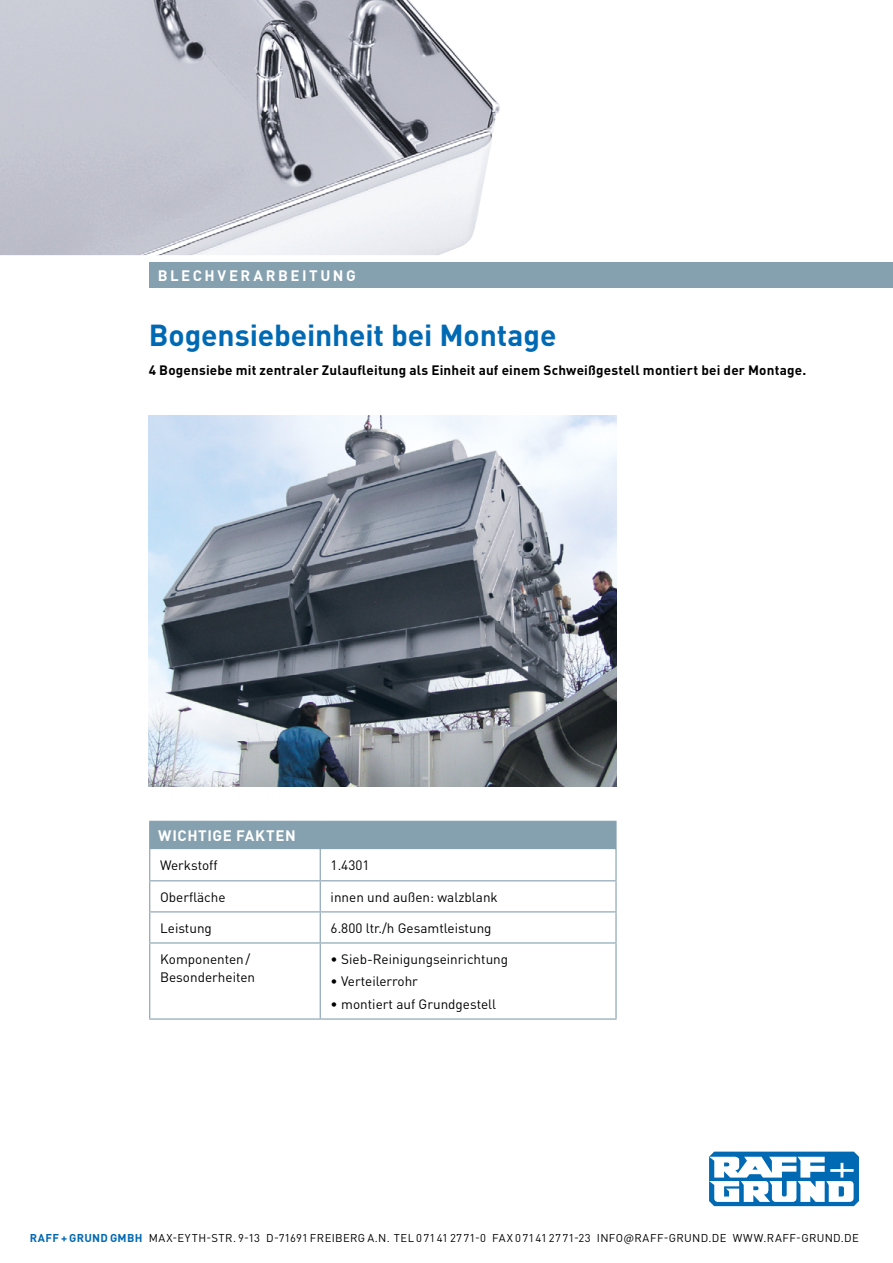
<style>
.page{position:relative;width:893px;height:1263px;background:#fff}
.page>*{position:absolute;margin:0;border:0;box-sizing:border-box;transform-origin:0 0}
.t1{font:700 30px "DIN Pro";letter-spacing:-.005em;color:#0069b4}
.t2{font:700 15px "DIN Pro";letter-spacing:.165em;color:#fff}
.t3{font:700 15px "DIN Pro";letter-spacing:.04em;color:#fff}
.t4{font:13.5px/18px "DIN Pro";color:#000}
.t5{font:700 13.5px "DIN Pro";letter-spacing:.01em;color:#000}
.t6{font:11.25px "DIN Pro";letter-spacing:.03em;color:#000}
.s1{font-weight:700;color:#0069b4}
</style>
<div class="page">
<img style="left:0;top:0;width:500px;height:255px">
<div style="left:149px;top:262px;width:744px;height:26px;background:#85a0af"></div>
<img style="left:149px;top:416px;width:468px;height:371px">
<svg style="left:150px;top:850px;width:465px;height:168px"></svg>
<div style="left:149px;top:821px;width:466px;height:29px;background:#85a0af"></div>
<hr style="left:320px;top:821px;width:297px;height:1px;background:#85a0af">
<hr style="left:615px;top:822px;width:2px;height:28px;background:#85a0af">
<hr style="left:149px;top:850px;width:1px;height:30px;background:#85a0af">
<hr style="left:320px;top:850px;width:1px;height:30px;background:#85a0af">
<hr style="left:615px;top:850px;width:2px;height:30px;background:#85a0af">
<hr style="left:149px;top:881px;width:1px;height:30px;background:#85a0af">
<hr style="left:149px;top:880px;width:171px;height:1px;background:#85a0af">
<hr style="left:320px;top:880px;width:297px;height:1px;background:#85a0af">
<hr style="left:320px;top:881px;width:1px;height:30px;background:#85a0af">
<hr style="left:615px;top:881px;width:2px;height:30px;background:#85a0af">
<hr style="left:149px;top:912px;width:1px;height:30px;background:#85a0af">
<hr style="left:149px;top:911px;width:171px;height:1px;background:#85a0af">
<hr style="left:320px;top:911px;width:297px;height:1px;background:#85a0af">
<hr style="left:320px;top:912px;width:1px;height:30px;background:#85a0af">
<hr style="left:615px;top:912px;width:2px;height:30px;background:#85a0af">
<hr style="left:149px;top:943px;width:1px;height:75px;background:#85a0af">
<hr style="left:149px;top:942px;width:171px;height:1px;background:#85a0af">
<hr style="left:320px;top:942px;width:297px;height:1px;background:#85a0af">
<hr style="left:320px;top:943px;width:1px;height:75px;background:#85a0af">
<hr style="left:615px;top:943px;width:2px;height:75px;background:#85a0af">
<hr style="left:149px;top:1018px;width:171px;height:1px;background:#85a0af">
<hr style="left:320px;top:1018px;width:297px;height:1px;background:#85a0af">
<svg style="left:709px;top:1151px;width:150px;height:55px"></svg>
<p class="t2" style="left:158px;top:265px;width:199px">BLECHVERARBEITUNG</p>
<h1 class="t1" style="left:149px;top:315px;width:409px">Bogensiebeinheit bei Montage</h1>
<p class="t5" style="left:149px;top:361px;width:659px">4 Bogensiebe mit zentraler Zulaufleitung als Einheit auf einem Schweißgestell montiert bei der Montage.</p>
<p class="t3" style="left:158px;top:826px;width:139px">WICHTIGE FAKTEN</p>
<p class="t4" style="left:160px;top:856px;width:59px">Werkstoff</p>
<p class="t4" style="left:331px;top:856px;width:40px">1.4301</p>
<p class="t4" style="left:160px;top:887px;width:67px">Oberfläche</p>
<p class="t4" style="left:331px;top:887px;width:169px">innen und außen: walzblank</p>
<p class="t4" style="left:160px;top:918px;width:53px">Leistung</p>
<p class="t4" style="left:331px;top:918px;width:162px">6.800 ltr./h Gesamtleistung</p>
<p class="t4" style="left:160px;top:949px;width:97px">Komponenten/<br>Besonderheiten</p>
<p class="t4" style="left:331px;top:949px;width:179px">• Sieb-Reinigungseinrichtung</p>
<p class="t4" style="left:331px;top:972px;width:89px">• Verteilerrohr</p>
<p class="t4" style="left:331px;top:994px;width:167px">• montiert auf Grundgestell</p>
<p class="t6" style="left:30px;top:1230px;width:831px"><span class="s1">RAFF + GRUND GMBH</span> MAX-EYTH-STR. 9-13 D-71691 FREIBERG A.N. TEL 07141 2771-0 FAX 07141 2771-23 INFO@RAFF-GRUND.DE WWW.RAFF-GRUND.DE</p>
</div>
